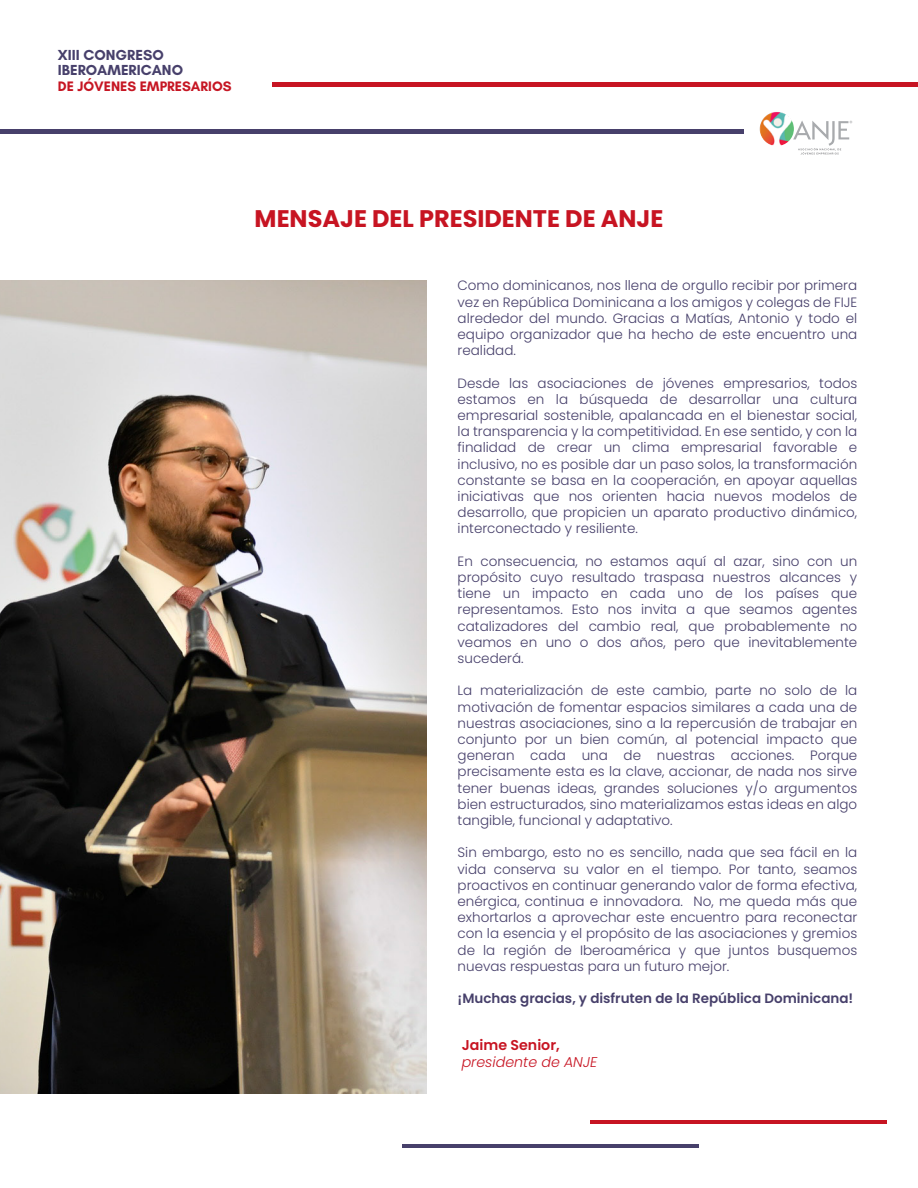
<style>
.page{position:relative;width:918px;height:1188px;background:#fff}
.page>*{position:absolute;margin:0;border:0;box-sizing:border-box;transform-origin:0 0}
.t1{font:700 24px "Poppins";color:#c71422}
.t2{font:700 14.85px/15.1px "Glacial Indifference";color:#47406b}
.t3{font:italic 300 14.25px "Poppins";color:#c71422}
.t4{font:600 14.25px "Poppins";color:#c71422}
.t5{font:700 13.95px "Glacial Indifference";color:#c61623}
.t6{font:300 13.5px/16.2px "Poppins";color:#47406b;text-align:justify}
.t7{font:600 13.5px "Poppins";color:#47406b}
</style>
<div class="page">
<img style="left:0;top:280px;width:427px;height:813px">
<svg style="left:793px;top:120px;width:59px;height:34px"></svg>
<img style="left:760px;top:112px;width:34px;height:34px;border-radius:17px">
<hr style="left:0;top:129px;width:744px;height:4px;background:#47406b">
<hr style="left:272px;top:82px;width:646px;height:4px;background:#c71422">
<hr style="left:402px;top:1145px;width:297px;height:3px;background:#47406b">
<hr style="left:591px;top:1120px;width:296px;height:4px;background:#c71422">
<p class="t2" style="left:58px;top:47px;width:127px">XIII CONGRESO<br>IBEROAMERICANO</p>
<p class="t5" style="left:58px;top:77px;width:175px">DE JÓVENES EMPRESARIOS</p>
<h1 class="t1" style="left:255px;top:205px;width:410px">MENSAJE DEL PRESIDENTE DE ANJE</h1>
<p class="t6" style="left:458px;top:278px;width:401px">Como dominicanos, nos llena de orgullo recibir por primera vez en República Dominicana a los amigos y colegas de FIJE alrededor del mundo. Gracias a Matías, Antonio y todo el equipo organizador que ha hecho de este encuentro una realidad.</p>
<p class="t6" style="left:458px;top:375px;width:401px">Desde las asociaciones de jóvenes empresarios, todos estamos en la búsqueda de desarrollar una cultura empresarial sostenible, apalancada en el bienestar social, la transparencia y la competitividad. En ese sentido, y con la finalidad de crear un clima empresarial favorable e inclusivo, no es posible dar un paso solos, la transformación constante se basa en la cooperación, en apoyar aquellas iniciativas que nos orienten hacia nuevos modelos de desarrollo, que propicien un aparato productivo dinámico, interconectado y resiliente.</p>
<p class="t6" style="left:458px;top:553px;width:401px">En consecuencia, no estamos aquí al azar, sino con un propósito cuyo resultado traspasa nuestros alcances y tiene un impacto en cada uno de los países que representamos. Esto nos invita a que seamos agentes catalizadores del cambio real, que probablemente no veamos en uno o dos años, pero que inevitablemente sucederá.</p>
<p class="t6" style="left:458px;top:683px;width:401px">La materialización de este cambio, parte no solo de la motivación de fomentar espacios similares a cada una de nuestras asociaciones, sino a la repercusión de trabajar en conjunto por un bien común, al potencial impacto que generan cada una de nuestras acciones. Porque precisamente esta es la clave, accionar, de nada nos sirve tener buenas ideas, grandes soluciones y/o argumentos bien estructurados, sino materializamos estas ideas en algo tangible, funcional y adaptativo.</p>
<p class="t6" style="left:458px;top:845px;width:401px">Sin embargo, esto no es sencillo, nada que sea fácil en la vida conserva su valor en el tiempo. Por tanto, seamos proactivos en continuar generando valor de forma efectiva, enérgica, continua e innovadora. No, me queda más que exhortarlos a aprovechar este encuentro para reconectar con la esencia y el propósito de las asociaciones y gremios de la región de Iberoamérica y que juntos busquemos nuevas respuestas para un futuro mejor.</p>
<p class="t7" style="left:458px;top:991px;width:397px">¡Muchas gracias, y disfruten de la República Dominicana!</p>
<p class="t4" style="left:462px;top:1037px;width:100px">Jaime Senior,</p>
<p class="t3" style="left:462px;top:1054px;width:137px">presidente de ANJE</p>
</div>
